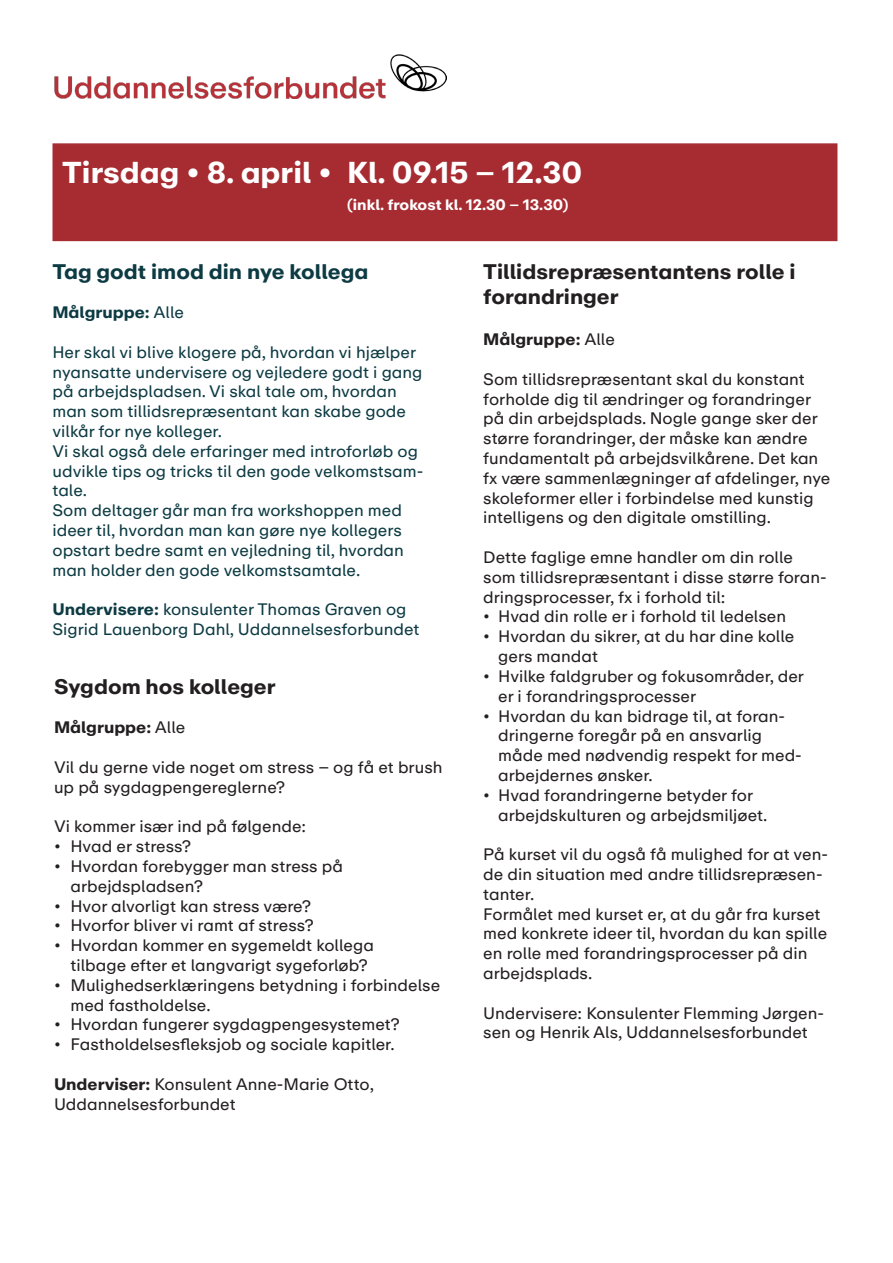
<style>
.page{position:relative;width:893px;height:1263px;background:#fff}
.page>*{position:absolute;margin:0;border:0;box-sizing:border-box;transform-origin:0 0}
.t1{font:700 30px "ABC Repro";color:#fff}
.t2{font:700 21px/25.2px "ABC Repro";color:#231f20}
.t3{font:700 21px "ABC Repro";color:#0d3b43}
.t4{font:16.5px/19.8px "ABC Repro";color:#231f20}
.t5{font:16.5px/19.8px "ABC Repro";color:#0d3b43}
.t6{font:700 16.5px "ABC Repro";color:#231f20}
.t7{font:700 16.5px "ABC Repro";color:#0d3b43}
.t8{font:700 15px "ABC Repro";color:#fff}
.s1{font-weight:400}
.s2{font-weight:700}
</style>
<div class="page">
<img style="left:54px;top:54px;width:392px;height:45px">
<div style="left:52px;top:143px;width:785px;height:98px;background:#a72c32;border:2px solid #a72c32"></div>
<p class="t1" style="left:62px;top:152px;width:271px">Tirsdag • 8. april •</p>
<p class="t1" style="left:347px;top:153px;width:237px">Kl. 09.15 – 12.30</p>
<p class="t8" style="left:347px;top:195px;width:223px">(inkl. frokost kl. 12.30 – 13.30)</p>
<p class="t3" style="left:52px;top:257px;width:317px">Tag godt imod din nye kollega</p>
<p class="t7" style="left:52px;top:301px;width:133px">Målgruppe: <span class="s1">Alle</span></p>
<p class="t5" style="left:52px;top:342px;width:371px">Her skal vi blive klogere på, hvordan vi hjælper nyansatte undervisere og vejledere godt i gang på arbejdspladsen. Vi skal tale om, hvordan man som tillidsrepræsentant kan skabe gode vilkår for nye kolleger.</p>
<p class="t5" style="left:52px;top:441px;width:372px">Vi skal også dele erfaringer med introforløb og udvikle tips og tricks til den gode velkomstsam&shy;tale.</p>
<p class="t5" style="left:52px;top:501px;width:353px">Som deltager går man fra workshoppen med ideer til, hvordan man kan gøre nye kollegers opstart bedre samt en vejledning til, hvordan man holder den gode velkomstsamtale.</p>
<p class="t5" style="left:52px;top:600px;width:369px"><span class="s2">Undervisere:</span> konsulenter Thomas Graven og<br>Sigrid Lauenborg Dahl, Uddannelsesforbundet</p>
<p class="t2" style="left:54px;top:674px;width:223px">Sygdom hos kolleger</p>
<p class="t6" style="left:54px;top:717px;width:133px">Målgruppe: <span class="s1">Alle</span></p>
<p class="t4" style="left:54px;top:757px;width:390px">Vil du gerne vide noget om stress – og få et brush up på sygdagpengereglerne?</p>
<p class="t4" style="left:54px;top:817px;width:254px">Vi kommer især ind på følgende:</p>
<p class="t4" style="left:54px;top:837px;width:139px">• Hvad er stress?</p>
<p class="t4" style="left:70px;top:856px;width:274px;text-indent:-16px">• Hvordan forebygger man stress på arbejdspladsen?</p>
<p class="t4" style="left:54px;top:896px;width:259px">• Hvor alvorligt kan stress være?</p>
<p class="t4" style="left:54px;top:916px;width:261px">• Hvorfor bliver vi ramt af stress?</p>
<p class="t4" style="left:70px;top:936px;width:305px;text-indent:-16px">• Hvordan kommer en sygemeldt kollega tilbage efter et langvarigt sygeforløb?</p>
<p class="t4" style="left:70px;top:975px;width:371px;text-indent:-16px">• Mulighedserklæringens betydning i forbindelse med fastholdelse.</p>
<p class="t4" style="left:54px;top:1015px;width:347px">• Hvordan fungerer sygdagpengesystemet?</p>
<p class="t4" style="left:54px;top:1035px;width:342px">• Fastholdelsesfleksjob og sociale kapitler.</p>
<p class="t4" style="left:54px;top:1074px;width:321px"><span class="s2">Underviser:</span> Konsulent Anne-Marie Otto,<br>Uddannelsesforbundet</p>
<p class="t2" style="left:483px;top:259px;width:314px">Tillidsrepræsentantens rolle i forandringer</p>
<p class="t6" style="left:483px;top:328px;width:133px">Målgruppe: <span class="s1">Alle</span></p>
<p class="t4" style="left:483px;top:369px;width:349px">Som tillidsrepræsentant skal du konstant forholde dig til ændringer og forandringer på din arbejdsplads. Nogle gange sker der større forandringer, der måske kan ændre fundamentalt på arbejdsvilkårene. Det kan fx være sammenlægninger af afdelinger, nye skoleformer eller i forbindelse med kunstig intelligens og den digitale omstilling.</p>
<p class="t4" style="left:483px;top:547px;width:345px">Dette faglige emne handler om din rolle som tillidsrepræsentant i disse større foran&shy;dringsprocesser, fx i forhold til:</p>
<p class="t4" style="left:483px;top:607px;width:304px">• Hvad din rolle er i forhold til ledelsen</p>
<p class="t4" style="left:498px;top:627px;width:298px;text-indent:-15px">• Hvordan du sikrer, at du har dine kolle gers mandat</p>
<p class="t4" style="left:498px;top:666px;width:307px;text-indent:-15px">• Hvilke faldgruber og fokusområder, der er i forandringsprocesser</p>
<p class="t4" style="left:498px;top:706px;width:305px;text-indent:-15px">• Hvordan du kan bidrage til, at foran&shy;dringerne foregår på en ansvarlig måde med nødvendig respekt for med&shy;arbejdernes ønsker.</p>
<p class="t4" style="left:498px;top:785px;width:271px;text-indent:-15px">• Hvad forandringerne betyder for arbejdskulturen og arbejdsmiljøet.</p>
<p class="t4" style="left:483px;top:844px;width:346px">På kurset vil du også få mulighed for at ven&shy;de din situation med andre tillidsrepræsen&shy;tanter.</p>
<p class="t4" style="left:483px;top:904px;width:345px">Formålet med kurset er, at du går fra kurset med konkrete ideer til, hvordan du kan spille en rolle med forandringsprocesser på din arbejdsplads.</p>
<p class="t4" style="left:483px;top:1003px;width:342px">Undervisere: Konsulenter Flemming Jørgen&shy;sen og Henrik Als, Uddannelsesforbundet</p>
</div>
